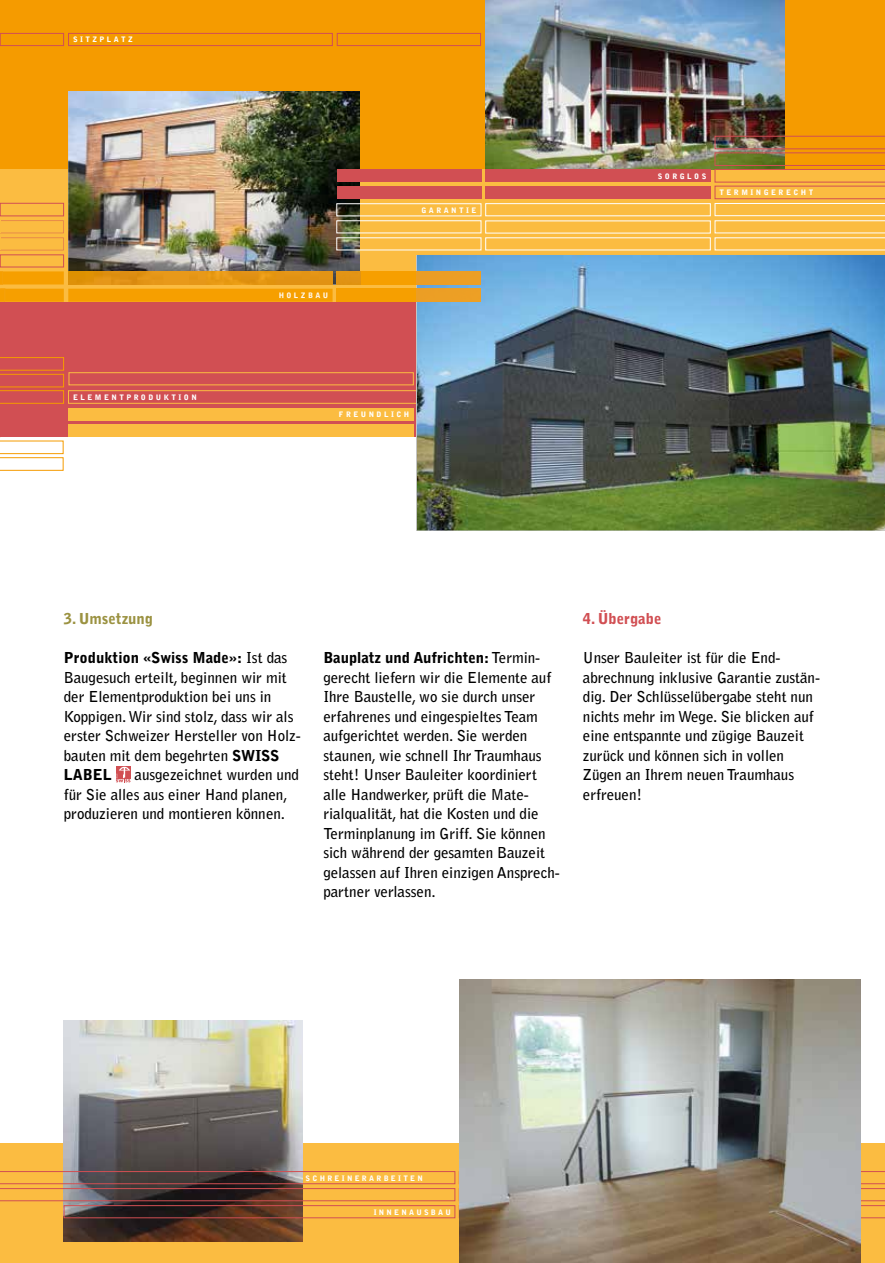
<style>
.page{position:relative;width:885px;height:1263px;background:#fff}
.page>*{position:absolute;margin:0;border:0;box-sizing:border-box;transform-origin:0 0}
.t1{font:700 15px/19.5px "Bell Gothic";letter-spacing:-.005em;color:#000}
.t2{font:900 15px "Bell Gothic";letter-spacing:-.005em;color:#9b9241}
.t3{font:900 15px "Bell Gothic";letter-spacing:-.005em;color:#d14f53}
.t4{font:900 7.5px "Bell Gothic";letter-spacing:.325em;color:#fff}
.t5{font:900 7.5px "Bell Gothic";letter-spacing:.3em;color:#fff}
.t6{font:900 7.5px "Bell Gothic";letter-spacing:.325em;color:#fff8ee}
.s1{font-weight:900}
</style>
<div class="page">
<div style="left:0;top:1144px;width:884px;height:119px;background:#fbbc41"></div>
<img style="left:64px;top:1020px;width:238px;height:221px">
<div style="left:0;top:302px;width:884px;height:135px;background:#d14f53"></div>
<div style="left:0;top:0;width:884px;height:169px;background:#f59b00"></div>
<svg style="left:0;top:169px;width:884px;height:133px;background:#fabf4d"></svg>
<img style="left:68px;top:91px;width:292px;height:193px">
<img style="left:485px;top:0;width:299px;height:169px">
<div style="left:64px;top:1205px;width:391px;height:13px;border:1px solid #d14f53"></div>
<svg style="left:860px;top:1171px;width:24px;height:47px"></svg>
<div style="left:0;top:203px;width:64px;height:13px;border:1px solid #d14f53"></div>
<div style="left:68px;top:33px;width:264px;height:13px;border:1px solid #d14f53"></div>
<div style="left:337px;top:33px;width:143px;height:13px;border:1px solid #d14f53"></div>
<div style="left:0;top:33px;width:64px;height:13px;border:1px solid #d14f53"></div>
<svg style="left:0;top:441px;width:63px;height:29px"></svg>
<svg style="left:116px;top:766px;width:14px;height:1px"></svg>
<svg style="left:116px;top:767px;width:14px;height:15px"></svg>
<svg style="left:714px;top:136px;width:170px;height:114px;background:#e7aa41"></svg>
<div style="left:336px;top:203px;width:145px;height:13px;border:1px solid #fff"></div>
<div style="left:485px;top:186px;width:225px;height:13px;background:#d14f53"></div>
<div style="left:337px;top:186px;width:144px;height:13px;background:#d14f53"></div>
<div style="left:485px;top:169px;width:225px;height:13px;background:#d14f53"></div>
<div style="left:337px;top:169px;width:144px;height:13px;background:#d14f53"></div>
<div style="left:485px;top:203px;width:225px;height:13px;border:1px solid #fff"></div>
<svg style="left:0;top:357px;width:417px;height:46px"></svg>
<div style="left:68px;top:408px;width:345px;height:12px;background:#fbbc41"></div>
<div style="left:68px;top:424px;width:345px;height:13px;background:#fbbc41"></div>
<img style="left:417px;top:255px;width:467px;height:275px">
<div style="left:336px;top:289px;width:81px;height:13px;background:#f69f00"></div>
<img style="left:417px;top:289px;width:63px;height:13px">
<img style="left:0;top:221px;width:332px;height:81px">
<img style="left:68px;top:271px;width:264px;height:13px">
<div style="left:360px;top:271px;width:57px;height:13px;background:#f69f00"></div>
<img style="left:336px;top:271px;width:24px;height:13px">
<img style="left:417px;top:271px;width:63px;height:13px">
<svg style="left:0;top:1171px;width:455px;height:30px"></svg>
<img style="left:459px;top:979px;width:401px;height:284px">
<p class="t4" style="left:73px;top:35px;width:61px">SITZPLATZ</p>
<p class="t4" style="left:73px;top:392px;width:125px">ELEMENTPRODUKTION</p>
<p class="t6" style="left:278px;top:291px;width:51px">HOLZBAU</p>
<p class="t4" style="left:421px;top:206px;width:56px">GARANTIE</p>
<p class="t4" style="left:339px;top:410px;width:72px">FREUNDLICH</p>
<p class="t4" style="left:657px;top:172px;width:50px">SORGLOS</p>
<p class="t4" style="left:719px;top:188px;width:95px">TERMINGERECHT</p>
<p class="t2" style="left:64px;top:610px;width:91px">3. Umsetzung</p>
<p class="t1" style="left:64px;top:648px;width:238px"><span class="s1">Produktion «Swiss Made»:</span> Ist das<br>Baugesuch erteilt, beginnen wir mit der Elementproduktion bei uns in<br>Koppigen. Wir sind stolz, dass wir als erster Schweizer Hersteller von Holz&shy;bauten mit dem begehrten <span class="s1">SWISS<br>LABEL</span></p>
<p class="t1" style="left:64px;top:765px;width:237px;text-indent:71px">ausgezeichnet wurden und für Sie alles aus einer Hand planen, produzieren und montieren können.</p>
<p class="t1" style="left:323px;top:648px;width:238px"><span class="s1">Bauplatz und Aufrichten:</span> Termin&shy;gerecht liefern wir die Elemente auf Ihre Baustelle, wo sie durch unser erfahrenes und eingespieltes Team aufgerichtet werden. Sie werden staunen, wie schnell Ihr Traumhaus steht! Unser Bauleiter koordiniert alle Handwerker, prüft die Mate&shy;rialqualität, hat die Kosten und die Terminplanung im Griff. Sie können sich während der gesamten Bauzeit gelassen auf Ihren einzigen Ansprech&shy;partner verlassen.</p>
<p class="t3" style="left:583px;top:610px;width:80px">4. Übergabe</p>
<p class="t1" style="left:583px;top:648px;width:239px">Unser Bauleiter ist für die End&shy;abrechnung inklusive Garantie zustän&shy;dig. Der Schlüsselübergabe steht nun nichts mehr im Wege. Sie blicken auf eine entspannte und zügige Bauzeit zurück und können sich in vollen<br>Zügen an Ihrem neuen Traumhaus erfreuen!</p>
<p class="t5" style="left:305px;top:1174px;width:119px">SCHREINERARBEITEN</p>
<p class="t5" style="left:373px;top:1208px;width:79px">INNENAUSBAU</p>
</div>
